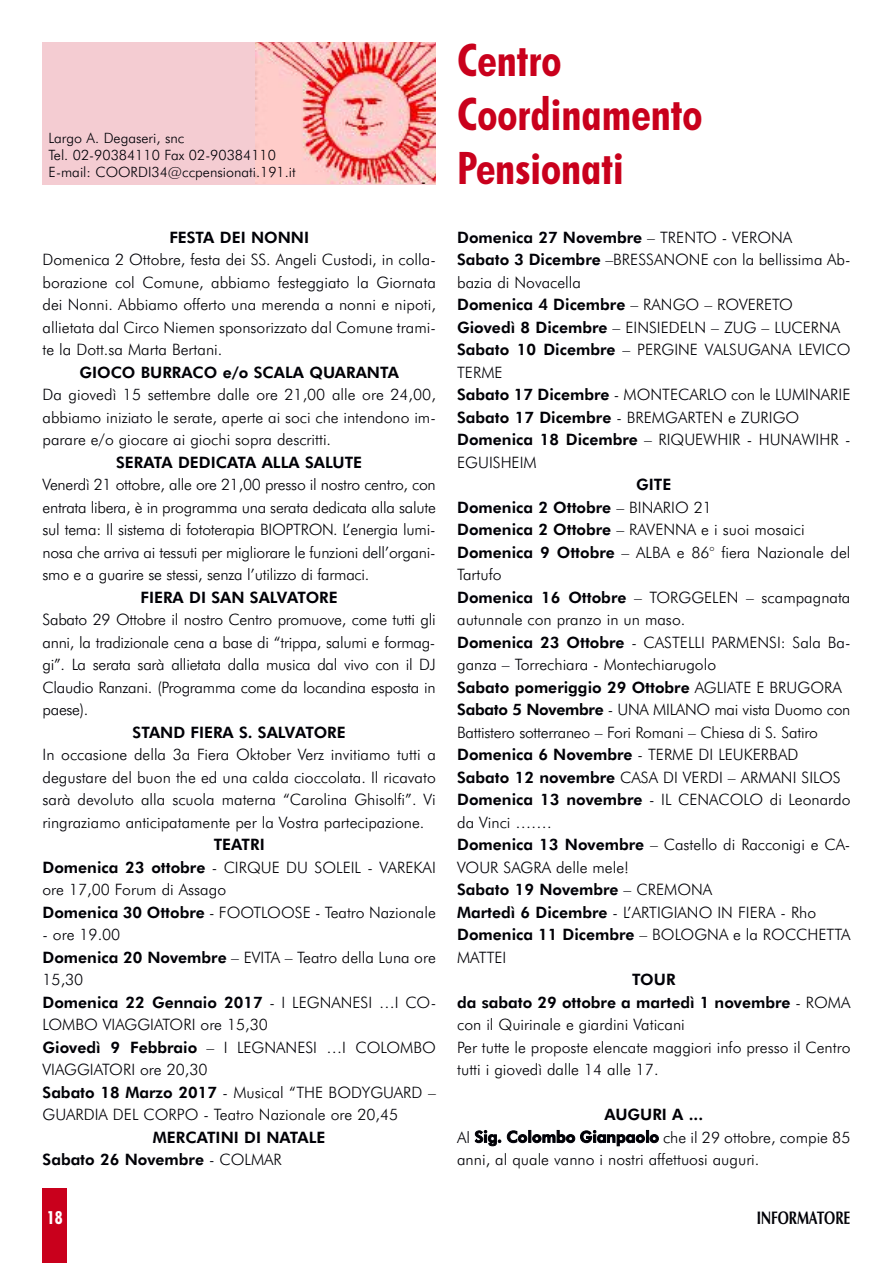
<style>
.page{position:relative;width:893px;height:1263px;background:#fff}
.page>*{position:absolute;margin:0;border:0;box-sizing:border-box;transform-origin:0 0}
.t1{font:700 condensed 45px/54px "Futura BT";color:#c9001c}
.t2{font:700 18.15px "Zapf Humanist 601 BT";color:#000006;scale:.74 1}
.t3{font:700 condensed 18px "Futura BT";color:#fff}
.t4{font:300 15.75px/22.5px "Futura BT";color:#000006}
.t5{font:800 15.75px/22.5px "Futura BT";color:#000006}
.t6{font:300 14.25px/17.1px "Futura BT";color:#000006}
.s1{font-weight:800}
.s2{font-weight:300}
</style>
<div class="page">
<div style="left:43px;top:1188px;width:24px;height:75px;background:#c9001c"></div>
<div style="left:43px;top:42px;width:393px;height:143px;background:#f4ccd2"></div>
<img style="left:255px;top:42px;width:181px;height:141px">
<p class="t6" style="left:49px;top:130px;width:249px">Largo A. Degaseri, snc<br>Tel. 02-90384110 Fax 02-90384110<br>E-mail: COORDI34@ccpensionati.191.it</p>
<p class="t5" style="left:169px;top:226px;width:141px">FESTA DEI NONNI</p>
<p class="t4" style="left:43px;top:248px;width:395px;text-align:justify">Domenica 2 Ottobre, festa dei SS. Angeli Custodi, in colla&shy;borazione col Comune, abbiamo festeggiato la Giornata dei Nonni. Abbiamo offerto una merenda a nonni e nipoti, allietata dal Circo Niemen sponsorizzato dal Comune trami&shy;te la Dott.sa Marta Bertani.</p>
<p class="t5" style="left:79px;top:361px;width:321px">GIOCO BURRACO e/o SCALA QUARANTA</p>
<p class="t4" style="left:43px;top:383px;width:395px;text-align:justify">Da giovedì 15 settembre dalle ore 21,00 alle ore 24,00, abbiamo iniziato le serate, aperte ai soci che intendono im&shy;parare e/o giocare ai giochi sopra descritti.</p>
<p class="t5" style="left:116px;top:451px;width:248px">SERATA DEDICATA ALLA SALUTE</p>
<p class="t4" style="left:43px;top:473px;width:395px;text-align:justify">Venerdì 21 ottobre, alle ore 21,00 presso il nostro centro, con entrata libera, è in programma una serata dedicata alla salute sul tema: Il sistema di fototerapia BIOPTRON. L’energia lumi&shy;nosa che arriva ai tessuti per migliorare le funzioni dell’organi&shy;smo e a guarire se stessi, senza l’utilizzo di farmaci.</p>
<p class="t5" style="left:141px;top:586px;width:199px">FIERA DI SAN SALVATORE</p>
<p class="t4" style="left:43px;top:608px;width:395px;text-align:justify">Sabato 29 Ottobre il nostro Centro promuove, come tutti gli anni, la tradizionale cena a base di “trippa, salumi e formag&shy;gi”. La serata sarà allietata dalla musica dal vivo con il DJ Claudio Ranzani. (Programma come da locandina esposta in paese).</p>
<p class="t5" style="left:133px;top:721px;width:215px">STAND FIERA S. SALVATORE</p>
<p class="t4" style="left:43px;top:743px;width:395px;text-align:justify">In occasione della 3a Fiera Oktober Verz invitiamo tutti a degustare del buon the ed una calda cioccolata. Il ricavato sarà devoluto alla scuola materna “Carolina Ghisolfi”. Vi ringraziamo anticipatamente per la Vostra partecipazione.</p>
<p class="t4" style="left:43px;top:833px;width:395px;text-indent:171px"><span class="s1">TEATRI<br>Domenica 23 ottobre</span> - CIRQUE DU SOLEIL - VAREKAI ore 17,00 Forum di Assago<br><span class="s1">Domenica 30 Ottobre</span> - FOOTLOOSE - Teatro Nazionale</p>
<p class="t4" style="left:43px;top:923px;width:395px">- ore 19.00<br><span class="s1">Domenica 20 Novembre</span> – EVITA – Teatro della Luna ore<br>15,30<br><span class="s1">Domenica 22 Gennaio 2017</span> - I LEGNANESI …I CO-<br>LOMBO VIAGGIATORI ore 15,30<br><span class="s1">Giovedì 9 Febbraio</span> – I LEGNANESI …I COLOMBO<br>VIAGGIATORI ore 20,30<br><span class="s1">Sabato 18 Marzo 2017</span> - Musical “THE BODYGUARD –<br>GUARDIA DEL CORPO - Teatro Nazionale ore 20,45</p>
<p class="t5" style="left:43px;top:1126px;width:284px;text-indent:110px">MERCATINI DI NATALE<br>Sabato 26 Novembre <span class="s2">- COLMAR</span></p>
<h1 class="t1" style="left:457px;top:34px;width:247px">Centro<br>Coordinamento<br>Pensionati</h1>
<p class="t4" style="left:457px;top:226px;width:395px"><span class="s1">Domenica 27 Novembre</span> – TRENTO - VERONA<br><span class="s1">Sabato 3 Dicembre</span> –BRESSANONE con la bellissima Ab&shy;bazia di Novacella<br><span class="s1">Domenica 4 Dicembre</span> – RANGO – ROVERETO <span class="s1">Giovedì 8 Dicembre</span> – EINSIEDELN – ZUG – LUCERNA <span class="s1">Sabato 10 Dicembre</span> – PERGINE VALSUGANA LEVICO TERME<br><span class="s1">Sabato 17 Dicembre</span> - MONTECARLO con le LUMINARIE <span class="s1">Sabato 17 Dicembre</span> - BREMGARTEN e ZURIGO <span class="s1">Domenica 18 Dicembre</span> – RIQUEWHIR - HUNAWIHR - EGUISHEIM</p>
<p class="t4" style="left:457px;top:473px;width:395px;text-indent:179px"><span class="s1">GITE<br>Domenica 2 Ottobre</span> – BINARIO 21<br><span class="s1">Domenica 2 Ottobre</span> – RAVENNA e i suoi mosaici <span class="s1">Domenica 9 Ottobre</span> – ALBA e 86° fiera Nazionale del Tartufo<br><span class="s1">Domenica 16 Ottobre</span> – TORGGELEN – scampagnata autunnale con pranzo in un maso.<br><span class="s1">Domenica 23 Ottobre</span> - CASTELLI PARMENSI: Sala Ba&shy;ganza – Torrechiara - Montechiarugolo<br><span class="s1">Sabato pomeriggio 29 Ottobre</span> AGLIATE E BRUGORA <span class="s1">Sabato 5 Novembre</span> - UNA MILANO mai vista Duomo con Battistero sotterraneo – Fori Romani – Chiesa di S. Satiro <span class="s1">Domenica 6 Novembre</span> - TERME DI LEUKERBAD <span class="s1">Sabato 12 novembre</span> CASA DI VERDI – ARMANI SILOS <span class="s1">Domenica 13 novembre</span> - IL CENACOLO di Leonardo da Vinci …….<br><span class="s1">Domenica 13 Novembre</span> – Castello di Racconigi e CA-VOUR SAGRA delle mele!<br><span class="s1">Sabato 19 Novembre</span> – CREMONA<br><span class="s1">Martedì 6 Dicembre</span> - L’ARTIGIANO IN FIERA - Rho <span class="s1">Domenica 11 Dicembre</span> – BOLOGNA e la ROCCHETTA MATTEI</p>
<p class="t4" style="left:457px;top:968px;width:395px;text-indent:175px"><span class="s1">TOUR<br>da sabato 29 ottobre a martedì 1 novembre</span> - ROMA con il Quirinale e giardini Vaticani<br>Per tutte le proposte elencate maggiori info presso il Centro tutti i giovedì dalle 14 alle 17.</p>
<p class="t4" style="left:457px;top:1103px;width:395px;text-indent:147px"><span class="s1">AUGURI A ...<br></span>Al <span class="s1">Sig. Colombo Gianpaolo</span> che il 29 ottobre, compie 85 anni, al quale vanno i nostri affettuosi auguri.</p>
<p class="t3" style="left:47px;top:1207px;width:17px">18</p>
<p class="t2" style="left:757px;top:1207px;width:128px">INFORMATORE</p>
</div>
